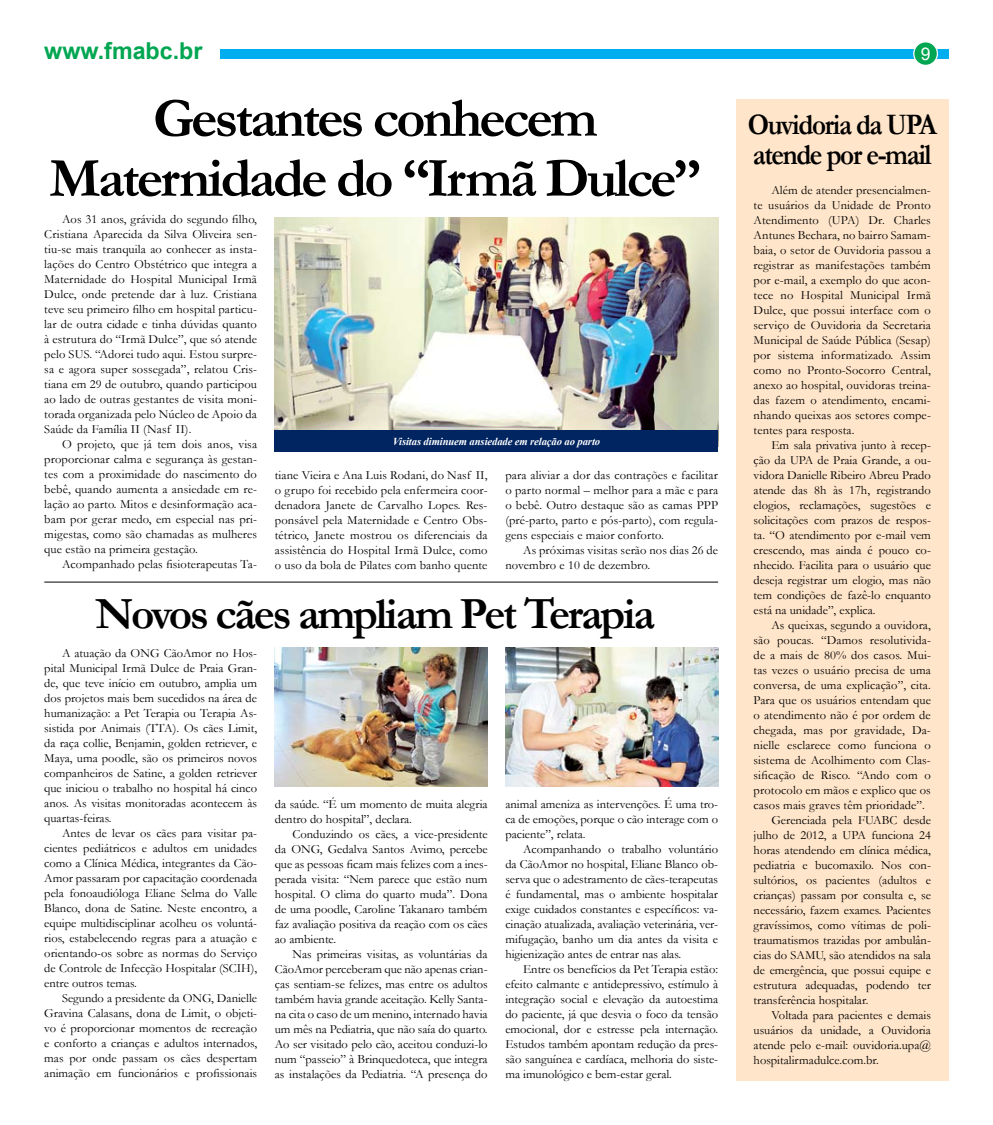
<style>
.page{position:relative;width:993px;height:1125px;background:#fff}
.page>*{position:absolute;margin:0;border:0;box-sizing:border-box;transform-origin:0 0}
.t1{font:700 56.25px/60px "Garamond";letter-spacing:-.05em;color:#000;text-align:center}
.t2{font:700 45px "Garamond";letter-spacing:-.05em;color:#000}
.t3{font:700 30px/30px "Garamond";letter-spacing:-.05em;color:#000;scale:.9 1}
.t4{font:700 23.25px "Arial";color:#00a651}
.t5{font:17.5px "Arial";color:#fff}
.t6{font:12.5px/15px "Garamond";color:#000;text-align:justify}
.t7{font:italic 700 10.62px "Times New Roman";letter-spacing:-.01em;color:#fff}
</style>
<div class="page">
<div style="left:220px;top:49px;width:728px;height:9px;background:#00aeef"></div>
<div style="left:913px;top:42px;width:24px;height:23px;background:#00a651;border-radius:50%"></div>
<div style="left:912px;top:41px;width:25px;height:25px;border:1px solid #fff;border-radius:50%"></div>
<div style="left:735px;top:99px;width:213px;height:982px;background:#ffe5ca"></div>
<img style="left:275px;top:647px;width:212px;height:140px">
<img style="left:505px;top:647px;width:213px;height:140px">
<img style="left:275px;top:218px;width:443px;height:213px">
<div style="left:275px;top:431px;width:443px;height:21px;background:#002561"></div>
<hr style="left:44px;top:582px;width:674px;height:1px;background:#000">
<h3 class="t4" style="left:44px;top:35px;width:160px">www.fmabc.br</h3>
<h3 class="t5" style="left:920px;top:42px;width:11px">9</h3>
<h1 class="t1" style="left:49px;top:88px;width:653px">Gestantes conhecem<br>Maternidade do “Irmã Dulce”</h1>
<h3 class="t3" style="left:747px;top:109px;width:211px">Ouvidoria da UPA atende por e-mail</h3>
<p class="t6" style="left:753px;top:182px;width:179px;text-indent:18px">Além de atender presencialmen&shy;te usuários da Unidade de Pronto Atendimento (UPA) Dr. Charles Antunes Bechara, no bairro Samam&shy;baia, o setor de Ouvidoria passou a registrar as manifestações também por e-mail, a exemplo do que acon&shy;tece no Hospital Municipal Irmã Dulce, que possui interface com o serviço de Ouvidoria da Secretaria Municipal de Saúde Pública (Sesap) por sistema informatizado. Assim como no Pronto-Socorro Central, anexo ao hospital, ouvidoras treina&shy;das fazem o atendimento, encami&shy;nhando queixas aos setores compe&shy;tentes para resposta.</p>
<p class="t6" style="left:753px;top:437px;width:179px;text-indent:18px">Em sala privativa junto à recep&shy;ção da UPA de Praia Grande, a ou&shy;vidora Danielle Ribeiro Abreu Prado atende das 8h às 17h, registrando elogios, reclamações, sugestões e solicitações com prazos de respos&shy;ta. “O atendimento por e-mail vem crescendo, mas ainda é pouco co&shy;nhecido. Facilita para o usuário que deseja registrar um elogio, mas não tem condições de fazê-lo enquanto está na unidade”, explica.</p>
<p class="t6" style="left:771px;top:617px;width:161px">As queixas, segundo a ouvidora,</p>
<p class="t6" style="left:753px;top:632px;width:179px">são poucas. “Damos resolutivida-</p>
<p class="t6" style="left:753px;top:647px;width:179px">de a mais de 80% dos casos. Mui-</p>
<p class="t6" style="left:753px;top:662px;width:179px">tas vezes o usuário precisa de uma</p>
<p class="t6" style="left:753px;top:677px;width:179px">conversa, de uma explicação”, cita.</p>
<p class="t6" style="left:753px;top:692px;width:179px">Para que os usuários entendam que</p>
<p class="t6" style="left:753px;top:707px;width:179px">o atendimento não é por ordem de</p>
<p class="t6" style="left:753px;top:722px;width:179px">chegada, mas por gravidade, Da-</p>
<p class="t6" style="left:753px;top:737px;width:179px">nielle esclarece como funciona o</p>
<p class="t6" style="left:753px;top:752px;width:179px">sistema de Acolhimento com Clas-</p>
<p class="t6" style="left:753px;top:767px;width:179px">sificação de Risco. “Ando com o</p>
<p class="t6" style="left:753px;top:782px;width:179px">protocolo em mãos e explico que os</p>
<p class="t6" style="left:753px;top:797px;width:173px">casos mais graves têm prioridade”.</p>
<p class="t6" style="left:771px;top:812px;width:161px">Gerenciada pela FUABC desde</p>
<p class="t6" style="left:753px;top:827px;width:179px">julho de 2012, a UPA funciona 24</p>
<p class="t6" style="left:753px;top:842px;width:179px">horas atendendo em clínica médica,</p>
<p class="t6" style="left:753px;top:857px;width:179px">pediatria e bucomaxilo. Nos con-</p>
<p class="t6" style="left:753px;top:872px;width:179px">sultórios, os pacientes (adultos e</p>
<p class="t6" style="left:753px;top:887px;width:179px">crianças) passam por consulta e, se</p>
<p class="t6" style="left:753px;top:902px;width:179px">necessário, fazem exames. Pacientes</p>
<p class="t6" style="left:753px;top:917px;width:179px">gravíssimos, como vítimas de poli-</p>
<p class="t6" style="left:753px;top:932px;width:179px">traumatismos trazidas por ambulân-</p>
<p class="t6" style="left:753px;top:947px;width:179px">cias do SAMU, são atendidos na sala</p>
<p class="t6" style="left:753px;top:962px;width:179px">de emergência, que possui equipe e</p>
<p class="t6" style="left:753px;top:977px;width:179px">estrutura adequadas, podendo ter</p>
<p class="t6" style="left:753px;top:992px;width:116px">transferência hospitalar.</p>
<p class="t6" style="left:771px;top:1007px;width:161px">Voltada para pacientes e demais</p>
<p class="t6" style="left:753px;top:1022px;width:179px">usuários da unidade, a Ouvidoria</p>
<p class="t6" style="left:753px;top:1037px;width:179px">atende pelo e-mail: ouvidoria.upa@</p>
<p class="t6" style="left:753px;top:1052px;width:127px">hospitalirmadulce.com.br.</p>
<p class="t6" style="left:44px;top:211px;width:214px;text-indent:18px">Aos 31 anos, grávida do segundo filho, Cristiana Aparecida da Silva Oliveira sen&shy;tiu-se mais tranquila ao conhecer as insta&shy;lações do Centro Obstétrico que integra a Maternidade do Hospital Municipal Irmã Dulce, onde pretende dar à luz. Cristiana teve seu primeiro filho em hospital particu&shy;lar de outra cidade e tinha dúvidas quanto à estrutura do “Irmã Dulce”, que só atende pelo SUS. “Adorei tudo aqui. Estou surpre&shy;sa e agora super sossegada”, relatou Cris&shy;tiana em 29 de outubro, quando participou ao lado de outras gestantes de visita moni&shy;torada organizada pelo Núcleo de Apoio da Saúde da Família II (Nasf II).</p>
<p class="t6" style="left:44px;top:436px;width:214px;text-indent:18px">O projeto, que já tem dois anos, visa proporcionar calma e segurança às gestan&shy;tes com a proximidade do nascimento do bebê, quando aumenta a ansiedade em re&shy;lação ao parto. Mitos e desinformação aca&shy;bam por gerar medo, em especial nas pri&shy;migestas, como são chamadas as mulheres que estão na primeira gestação.</p>
<p class="t6" style="left:62px;top:556px;width:196px">Acompanhado pelas fisioterapeutas Ta-</p>
<p class="t7" style="left:392px;top:434px;width:209px">Visitas diminuem ansiedade em relação ao parto</p>
<p class="t6" style="left:275px;top:467px;width:214px">tiane Vieira e Ana Luis Rodani, do Nasf II, o grupo foi recebido pela enfermeira coor&shy;denadora Janete de Carvalho Lopes. Res&shy;ponsável pela Maternidade e Centro Obs&shy;tétrico, Janete mostrou os diferenciais da assistência do Hospital Irmã Dulce, como o uso da bola de Pilates com banho quente</p>
<p class="t6" style="left:505px;top:467px;width:214px">para aliviar a dor das contrações e facilitar o parto normal – melhor para a mãe e para o bebê. Outro destaque são as camas PPP (pré-parto, parto e pós-parto), com regula&shy;gens especiais e maior conforto.</p>
<p class="t6" style="left:505px;top:542px;width:214px;text-indent:18px">As próximas visitas serão nos dias 26 de novembro e 10 de dezembro.</p>
<h2 class="t2" style="left:95px;top:583px;width:561px">Novos cães ampliam Pet Terapia</h2>
<p class="t6" style="left:44px;top:645px;width:214px;text-indent:18px">A atuação da ONG CãoAmor no Hos&shy;pital Municipal Irmã Dulce de Praia Gran&shy;de, que teve início em outubro, amplia um dos projetos mais bem sucedidos na área de humanização: a Pet Terapia ou Terapia As&shy;sistida por Animais (TTA). Os cães Limit, da raça collie, Benjamin, golden retriever, e Maya, uma poodle, são os primeiros novos companheiros de Satine, a golden retriever que iniciou o trabalho no hospital há cinco anos. As visitas monitoradas acontecem às quartas-feiras.</p>
<p class="t6" style="left:44px;top:825px;width:214px;text-indent:18px">Antes de levar os cães para visitar pa&shy;cientes pediátricos e adultos em unidades como a Clínica Médica, integrantes da Cão-Amor passaram por capacitação coordenada pela fonoaudióloga Eliane Selma do Valle Blanco, dona de Satine. Neste encontro, a equipe multidisciplinar acolheu os voluntá&shy;rios, estabelecendo regras para a atuação e orientando-os sobre as normas do Serviço de Controle de Infecção Hospitalar (SCIH), entre outros temas.</p>
<p class="t6" style="left:44px;top:990px;width:214px;text-indent:18px">Segundo a presidente da ONG, Danielle Gravina Calasans, dona de Limit, o objeti&shy;vo é proporcionar momentos de recreação e conforto a crianças e adultos internados, mas por onde passam os cães despertam animação em funcionários e profissionais</p>
<p class="t6" style="left:505px;top:797px;width:214px">animal ameniza as intervenções. É uma tro&shy;ca de emoções, porque o cão interage com o paciente”, relata.</p>
<p class="t6" style="left:505px;top:842px;width:214px;text-indent:18px">Acompanhando o trabalho voluntário da CãoAmor no hospital, Eliane Blanco ob&shy;serva que o adestramento de cães-terapeutas é fundamental, mas o ambiente hospitalar exige cuidados constantes e específicos: va&shy;cinação atualizada, avaliação veterinária, ver&shy;mifugação, banho um dia antes da visita e higienização antes de entrar nas alas.</p>
<p class="t6" style="left:505px;top:962px;width:214px;text-indent:18px">Entre os benefícios da Pet Terapia estão: efeito calmante e antidepressivo, estímulo à integração social e elevação da autoestima do paciente, já que desvia o foco da tensão emocional, dor e estresse pela internação.<br>Estudos também apontam redução da pres&shy;são sanguínea e cardíaca, melhoria do siste&shy;ma imunológico e bem-estar geral.</p>
<p class="t6" style="left:275px;top:797px;width:214px">da saúde. “É um momento de muita alegria dentro do hospital”, declara.</p>
<p class="t6" style="left:275px;top:827px;width:214px;text-indent:18px">Conduzindo os cães, a vice-presidente da ONG, Gedalva Santos Avimo, percebe que as pessoas ficam mais felizes com a ines&shy;perada visita: “Nem parece que estão num hospital. O clima do quarto muda”. Dona de uma poodle, Caroline Takanaro também faz avaliação positiva da reação com os cães ao ambiente.</p>
<p class="t6" style="left:275px;top:947px;width:214px;text-indent:18px">Nas primeiras visitas, as voluntárias da CãoAmor perceberam que não apenas crian&shy;ças sentiam-se felizes, mas entre os adultos também havia grande aceitação. Kelly Santa&shy;na cita o caso de um menino, internado havia um mês na Pediatria, que não saía do quarto.<br>Ao ser visitado pelo cão, aceitou conduzi-lo num “passeio” à Brinquedoteca, que integra as instalações da Pediatria. “A presença do</p>
</div>
